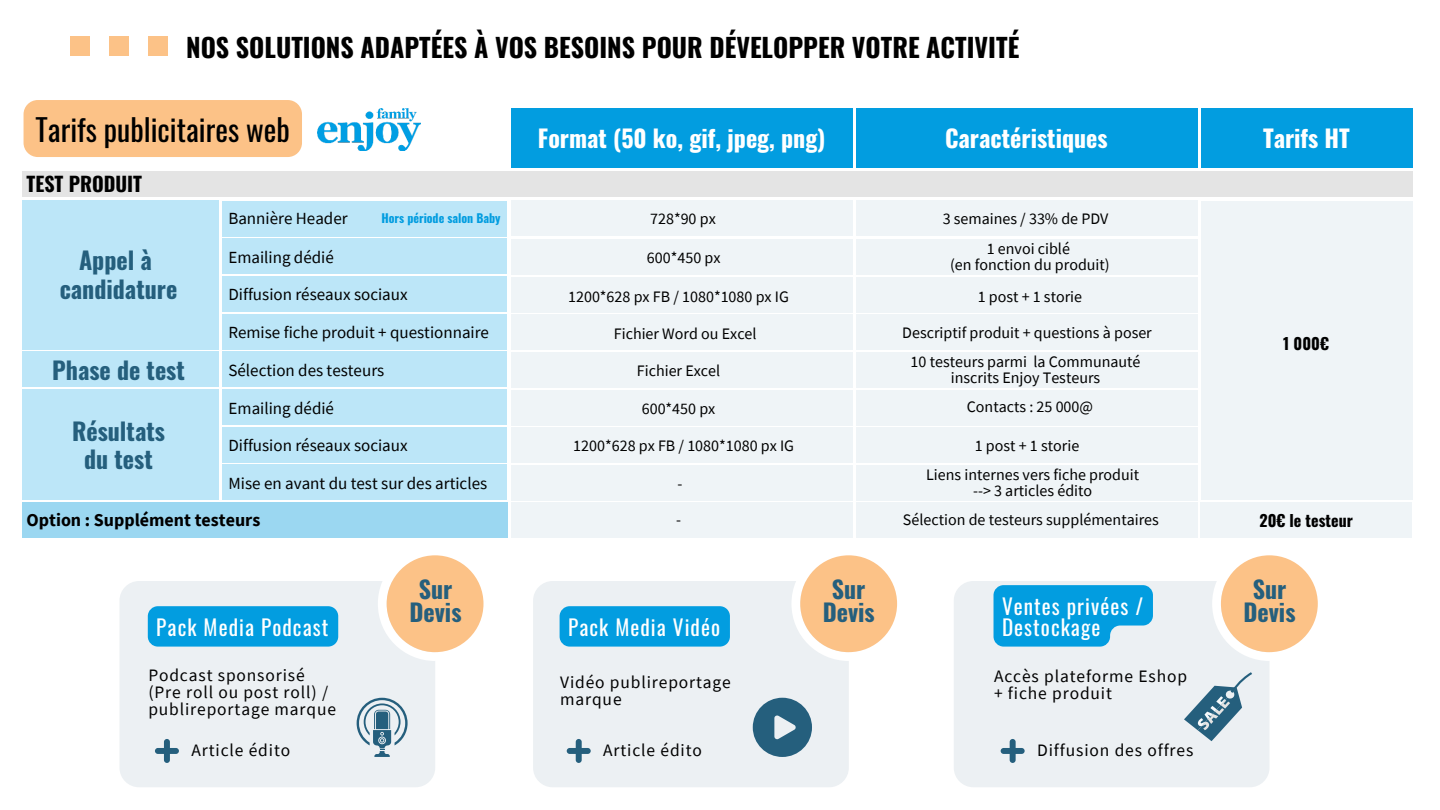
<style>
.page{position:relative;width:1440px;height:810px;background:#fff}
.page>*{position:absolute;margin:0;border:0;box-sizing:border-box;transform-origin:0 0}
.t1{font:30px "Oswald";color:#000}
.t2{font:700 26px "Oswald";color:#000}
.t3{font:700 24px/23.2px "Oswald";color:#255f7d;text-align:center}
.t4{font:700 24px "Oswald";color:#fff}
.t5{font:21.3px/21.1px "Oswald";letter-spacing:.05em;color:#fff}
.t6{font:700 20px "Oswald";color:#000}
.t7{font:700 18px "Source Sans Pro";color:#000}
.t8{font:17.5px/17.1px "Source Sans Pro";letter-spacing:.05em;color:#000}
.t9{font:17px "Source Sans Pro";color:#000}
.t10{font:16px/15.8px "Source Sans Pro";color:#000;text-align:center}
.t11{font:700 16px "Oswald";color:#000}
.t12{font:700 12px "Oswald";color:#029de0}
</style>
<div class="page">
<div style="left:70px;top:36px;width:19px;height:20px;background:#fcc287"></div>
<div style="left:109px;top:36px;width:20px;height:20px;background:#fcc287"></div>
<div style="left:148px;top:36px;width:19px;height:20px;background:#fcc287"></div>
<div style="left:22px;top:171px;width:1390px;height:26px;background:#e4e4e4"></div>
<div style="left:1201px;top:108px;width:211px;height:59px;background:#029de0"></div>
<div style="left:222px;top:201px;width:285px;height:35px;background:#bce6f8"></div>
<div style="left:222px;top:239px;width:285px;height:35px;background:#bce6f8"></div>
<div style="left:222px;top:276px;width:285px;height:36px;background:#bce6f8"></div>
<div style="left:511px;top:200px;width:342px;height:36px;background:#eff4f7"></div>
<div style="left:856px;top:200px;width:342px;height:36px;background:#eff4f7"></div>
<div style="left:1201px;top:201px;width:211px;height:299px;background:#eff4f7"></div>
<div style="left:511px;top:239px;width:342px;height:36px;background:#eff4f7"></div>
<div style="left:856px;top:239px;width:342px;height:36px;background:#eff4f7"></div>
<div style="left:511px;top:277px;width:342px;height:36px;background:#eff4f7"></div>
<div style="left:856px;top:277px;width:342px;height:36px;background:#eff4f7"></div>
<div style="left:511px;top:314px;width:342px;height:36px;background:#eff4f7"></div>
<div style="left:222px;top:352px;width:285px;height:35px;background:#bce6f8"></div>
<div style="left:222px;top:390px;width:285px;height:35px;background:#bce6f8"></div>
<div style="left:511px;top:352px;width:342px;height:36px;background:#eff4f7"></div>
<div style="left:856px;top:352px;width:342px;height:36px;background:#eff4f7"></div>
<div style="left:511px;top:390px;width:342px;height:36px;background:#eff4f7"></div>
<div style="left:856px;top:390px;width:342px;height:36px;background:#eff4f7"></div>
<div style="left:222px;top:314px;width:285px;height:35px;background:#bce6f8"></div>
<div style="left:856px;top:314px;width:342px;height:36px;background:#eff4f7"></div>
<div style="left:222px;top:465px;width:285px;height:35px;background:#bce6f8"></div>
<div style="left:511px;top:465px;width:342px;height:36px;background:#eff4f7"></div>
<div style="left:856px;top:465px;width:342px;height:36px;background:#eff4f7"></div>
<div style="left:222px;top:427px;width:285px;height:36px;background:#bce6f8"></div>
<div style="left:511px;top:427px;width:342px;height:36px;background:#eff4f7"></div>
<div style="left:856px;top:427px;width:342px;height:36px;background:#eff4f7"></div>
<div style="left:22px;top:502px;width:485px;height:35px;background:#9bd7f1"></div>
<div style="left:511px;top:502px;width:342px;height:36px;background:#eff4f7"></div>
<div style="left:856px;top:502px;width:342px;height:36px;background:#eff4f7"></div>
<div style="left:1200px;top:502px;width:212px;height:36px;background:#eff4f7"></div>
<div style="left:856px;top:108px;width:342px;height:60px;background:#029de0"></div>
<div style="left:511px;top:108px;width:342px;height:60px;background:#029de0"></div>
<div style="left:22px;top:200px;width:196px;height:150px;background:#bce6f8"></div>
<div style="left:22px;top:352px;width:196px;height:35px;background:#bce6f8"></div>
<div style="left:22px;top:390px;width:196px;height:110px;background:#bce6f8"></div>
<img style="left:318px;top:108px;width:102px;height:42px">
<div style="left:24px;top:100px;width:278px;height:57px;background:#fcc287;border-radius:14px"></div>
<div style="left:119px;top:581px;width:316px;height:206px;background:#ecf0f3;border-radius:20px"></div>
<svg style="left:378px;top:555px;width:99px;height:106px"></svg>
<div style="left:387px;top:555px;width:97px;height:97px;background:#fcc287;border-radius:50%"></div>
<div style="left:148px;top:606px;width:190px;height:41px;background:#029de0"></div>
<svg style="left:357px;top:698px;width:51px;height:59px"></svg>
<svg style="left:155px;top:739px;width:24px;height:24px"></svg>
<div style="left:533px;top:581px;width:316px;height:206px;background:#ecf0f3;border-radius:20px"></div>
<svg style="left:792px;top:555px;width:106px;height:106px"></svg>
<div style="left:800px;top:555px;width:97px;height:97px;background:#fcc287;border-radius:50%"></div>
<div style="left:560px;top:606px;width:170px;height:41px;background:#029de0"></div>
<svg style="left:567px;top:739px;width:24px;height:24px"></svg>
<div style="left:954px;top:581px;width:316px;height:206px;background:#ecf0f3;border-radius:20px"></div>
<svg style="left:1212px;top:555px;width:106px;height:106px"></svg>
<div style="left:1221px;top:555px;width:97px;height:97px;background:#fcc287;border-radius:50%"></div>
<svg style="left:994px;top:585px;width:159px;height:62px;background:#1ba6e2"></svg>
<svg style="left:1001px;top:739px;width:24px;height:24px"></svg>
<svg style="left:753px;top:698px;width:59px;height:59px"></svg>
<svg style="left:1184px;top:672px;width:68px;height:69px"></svg>
<h2 class="t2" style="left:186px;top:33px;width:835px">NOS SOLUTIONS ADAPTÉES À VOS BESOINS POUR DÉVELOPPER VOTRE ACTIVITÉ</h2>
<h1 class="t1" style="left:36px;top:103px;width:256px">Tarifs publicitaires web</h1>
<h3 class="t4" style="left:538px;top:126px;width:289px">Format (50 ko, gif, jpeg, png)</h3>
<h3 class="t4" style="left:945px;top:126px;width:164px">Caractéristiques</h3>
<h3 class="t4" style="left:1263px;top:126px;width:88px">Tarifs HT</h3>
<p class="t6" style="left:27px;top:173px;width:117px">TEST PRODUIT</p>
<h3 class="t3" style="left:60px;top:248px;width:119px;line-height:28.5px">Appel à candidature</h3>
<h3 class="t3" style="left:52px;top:360px;width:134px">Phase de test</h3>
<h3 class="t3" style="left:72px;top:418px;width:95px;line-height:28.5px">Résultats du test</h3>
<p class="t9" style="left:228px;top:208px;width:121px">Bannière Header</p>
<p class="t9" style="left:228px;top:247px;width:107px">Emailing dédié</p>
<p class="t12" style="left:382px;top:212px;width:121px">Hors période salon Baby</p>
<p class="t10" style="left:650px;top:211px;width:67px">728*90 px</p>
<p class="t10" style="left:943px;top:211px;width:167px">3 semaines / 33% de PDV</p>
<p class="t10" style="left:647px;top:250px;width:75px">600*450 px</p>
<p class="t10" style="left:950px;top:241px;width:161px">1 envoi ciblé<br>(en fonction du produit)</p>
<p class="t9" style="left:228px;top:284px;width:181px">Diffusion réseaux sociaux</p>
<p class="t10" style="left:568px;top:288px;width:222px">1200*628 px FB / 1080*1080 px IG</p>
<p class="t10" style="left:978px;top:288px;width:106px">1 post + 1 storie</p>
<p class="t9" style="left:228px;top:322px;width:262px">Remise fiche produit + questionnaire</p>
<p class="t10" style="left:614px;top:326px;width:144px">Fichier Word ou Excel</p>
<p class="t10" style="left:902px;top:325px;width:251px">Descriptif produit + questions à poser</p>
<p class="t10" style="left:637px;top:362px;width:85px">Fichier Excel</p>
<p class="t10" style="left:911px;top:354px;width:231px">10 testeurs parmi la Communauté inscrits Enjoy Testeurs</p>
<p class="t9" style="left:228px;top:359px;width:157px">Sélection des testeurs</p>
<p class="t9" style="left:229px;top:398px;width:107px">Emailing dédié</p>
<p class="t10" style="left:642px;top:401px;width:75px">600*450 px</p>
<p class="t10" style="left:967px;top:399px;width:128px">Contacts : 25 000@</p>
<p class="t10" style="left:926px;top:431px;width:215px;line-height:28.7px;text-align:left;text-indent:49px">1 post + 1 storie<br>Liens internes vers fiche produit</p>
<p class="t10" style="left:973px;top:482px;width:121px">--&gt; 3 articles édito</p>
<p class="t9" style="left:228px;top:434px;width:181px">Diffusion réseaux sociaux</p>
<p class="t10" style="left:573px;top:438px;width:222px">1200*628 px FB / 1080*1080 px IG</p>
<p class="t9" style="left:229px;top:472px;width:260px">Mise en avant du test sur des articles</p>
<p class="t10" style="left:677px;top:475px;width:6px">-</p>
<p class="t11" style="left:1283px;top:335px;width:47px">1 000€</p>
<p class="t7" style="left:27px;top:508px;width:235px">Option : Supplément testeurs</p>
<p class="t10" style="left:903px;top:512px;width:258px">Sélection de testeurs supplémentaires</p>
<p class="t11" style="left:1259px;top:513px;width:95px">20€ le testeur</p>
<p class="t10" style="left:676px;top:512px;width:6px">-</p>
<h3 class="t5" style="left:156px;top:615px;width:174px">Pack Media Podcast</h3>
<h3 class="t3" style="left:410px;top:579px;width:53px">Sur<br>Devis</h3>
<h3 class="t3" style="left:823px;top:579px;width:53px">Sur<br>Devis</h3>
<h3 class="t3" style="left:1244px;top:579px;width:53px">Sur<br>Devis</h3>
<h3 class="t5" style="left:1002px;top:594px;width:143px">Ventes privées /<br>Destockage</h3>
<h3 class="t5" style="left:568px;top:615px;width:154px">Pack Media Vidéo</h3>
<p class="t8" style="left:148px;top:666px;width:189px">Podcast sponsorisé (Pre roll ou post roll) / publireportage marque</p>
<p class="t8" style="left:560px;top:673px;width:172px">Vidéo publireportage marque</p>
<p class="t8" style="left:994px;top:668px;width:195px">Accès plateforme Eshop + fiche produit</p>
<p class="t8" style="left:191px;top:742px;width:100px">Article édito</p>
<p class="t8" style="left:603px;top:742px;width:100px">Article édito</p>
<p class="t8" style="left:1037px;top:742px;width:158px">Diffusion des offres</p>
</div>
